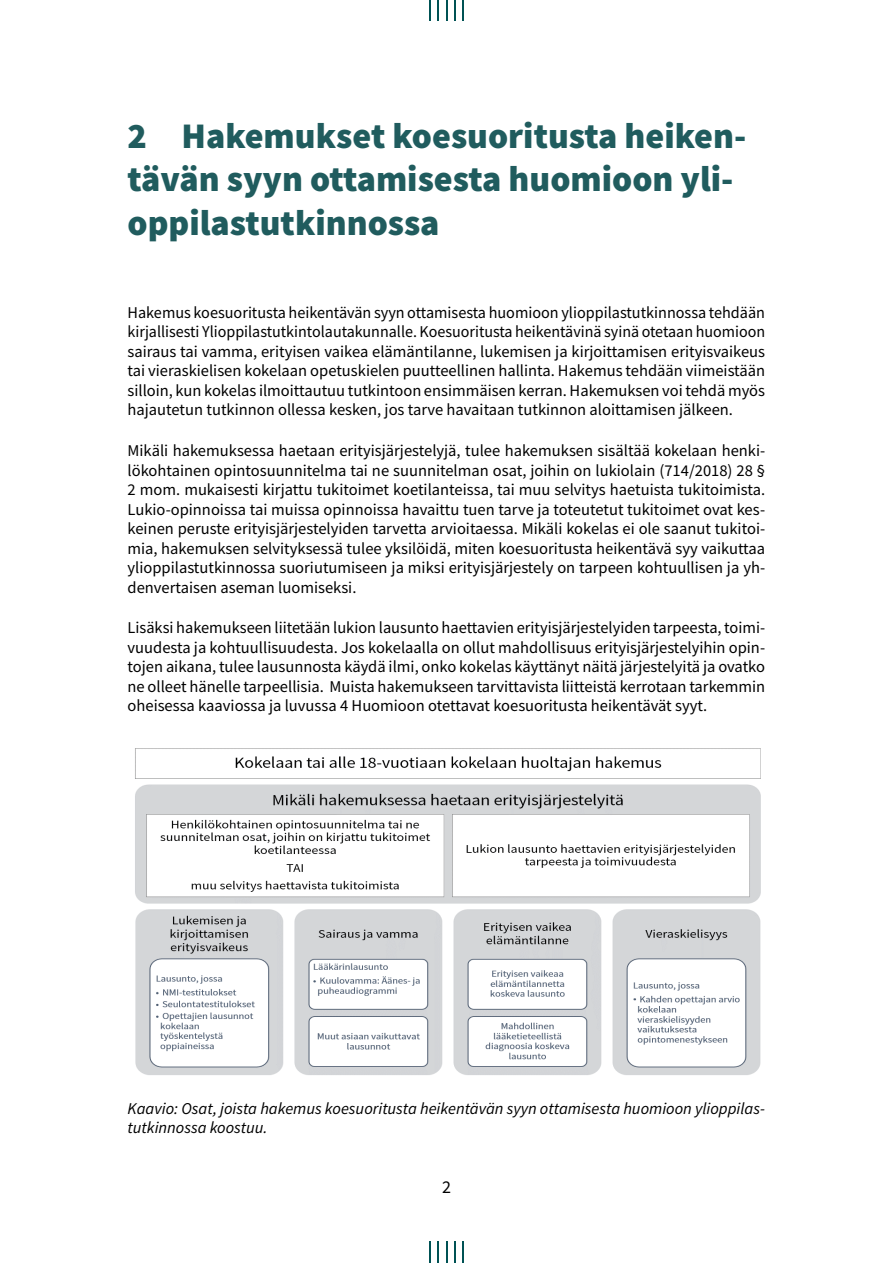
<style>
.page{position:relative;width:893px;height:1263px;background:#fff}
.page>*{position:absolute;margin:0;border:0;box-sizing:border-box;transform-origin:0 0}
.Pääotsikko{font:900 36px/43.2px "Source Sans Pro";color:#205c5e}
.t1{font:18px "Source Sans Pro";color:#000}
.Leipäteksti{font:16.5px/19.5px "Source Sans Pro";color:#000;text-align:justify}
.kursiivi{font:italic 16.5px/19.5px "Source Sans Pro";color:#000}
</style>
<div class="page">
<svg style="left:446px;top:0;width:1px;height:21px"></svg>
<svg style="left:454px;top:0;width:1px;height:21px"></svg>
<hr style="left:462px;top:0;width:2px;height:21px;background:#005254">
<hr style="left:429px;top:0;width:2px;height:21px;background:#005254">
<hr style="left:437px;top:0;width:2px;height:21px;background:#005254">
<svg style="left:446px;top:1241px;width:1px;height:22px"></svg>
<svg style="left:454px;top:1241px;width:1px;height:22px"></svg>
<hr style="left:462px;top:1241px;width:2px;height:22px;background:#005254">
<hr style="left:429px;top:1241px;width:2px;height:22px;background:#005254">
<hr style="left:437px;top:1241px;width:2px;height:22px;background:#005254">
<img style="left:135px;top:748px;width:626px;height:327px">
<h1 class="Pääotsikko" style="left:128px;top:114px;width:620px">2 Hakemukset koesuoritusta heiken&shy;tävän syyn ottamisesta huomioon yli&shy;oppilastutkinnossa</h1>
<p class="Leipäteksti" style="left:128px;top:303px;width:639px">Hakemus koesuoritusta heikentävän syyn ottamisesta huomioon ylioppilastutkinnossa tehdään kirjallisesti Ylioppilastutkintolautakunnalle. Koesuoritusta heikentävinä syinä otetaan huomioon sairaus tai vamma, erityisen vaikea elämäntilanne, lukemisen ja kirjoittamisen erityisvaikeus tai vieraskielisen kokelaan opetuskielen puutteellinen hallinta. Hakemus tehdään viimeistään silloin, kun kokelas ilmoittautuu tutkintoon ensimmäisen kerran. Hakemuksen voi tehdä myös hajautetun tutkinnon ollessa kesken, jos tarve havaitaan tutkinnon aloittamisen jälkeen.</p>
<p class="Leipäteksti" style="left:128px;top:441px;width:639px">Mikäli hakemuksessa haetaan erityisjärjestelyjä, tulee hakemuksen sisältää kokelaan henki&shy;lökohtainen opintosuunnitelma tai ne suunnitelman osat, joihin on lukiolain (714/2018) 28 § 2 mom. mukaisesti kirjattu tukitoimet koetilanteissa, tai muu selvitys haetuista tukitoimista.<br>Lukio-opinnoissa tai muissa opinnoissa havaittu tuen tarve ja toteutetut tukitoimet ovat kes&shy;keinen peruste erityisjärjestelyiden tarvetta arvioitaessa. Mikäli kokelas ei ole saanut tukitoi&shy;mia, hakemuksen selvityksessä tulee yksilöidä, miten koesuoritusta heikentävä syy vaikuttaa ylioppilastutkinnossa suoriutumiseen ja miksi erityisjärjestely on tarpeen kohtuullisen ja yh&shy;denvertaisen aseman luomiseksi.</p>
<p class="Leipäteksti" style="left:128px;top:618px;width:639px">Lisäksi hakemukseen liitetään lukion lausunto haettavien erityisjärjestelyiden tarpeesta, toimi&shy;vuudesta ja kohtuullisuudesta. Jos kokelaalla on ollut mahdollisuus erityisjärjestelyihin opin&shy;tojen aikana, tulee lausunnosta käydä ilmi, onko kokelas käyttänyt näitä järjestelyitä ja ovatko ne olleet hänelle tarpeellisia. Muista hakemukseen tarvittavista liitteistä kerrotaan tarkemmin oheisessa kaaviossa ja luvussa 4 Huomioon otettavat koesuoritusta heikentävät syyt.</p>
<p class="kursiivi" style="left:128px;top:1098px;width:639px">Kaavio: Osat, joista hakemus koesuoritusta heikentävän syyn ottamisesta huomioon ylioppilas&shy;tutkinnossa koostuu.</p>
<p class="t1" style="left:442px;top:1176px;width:10px">2</p>
</div>
